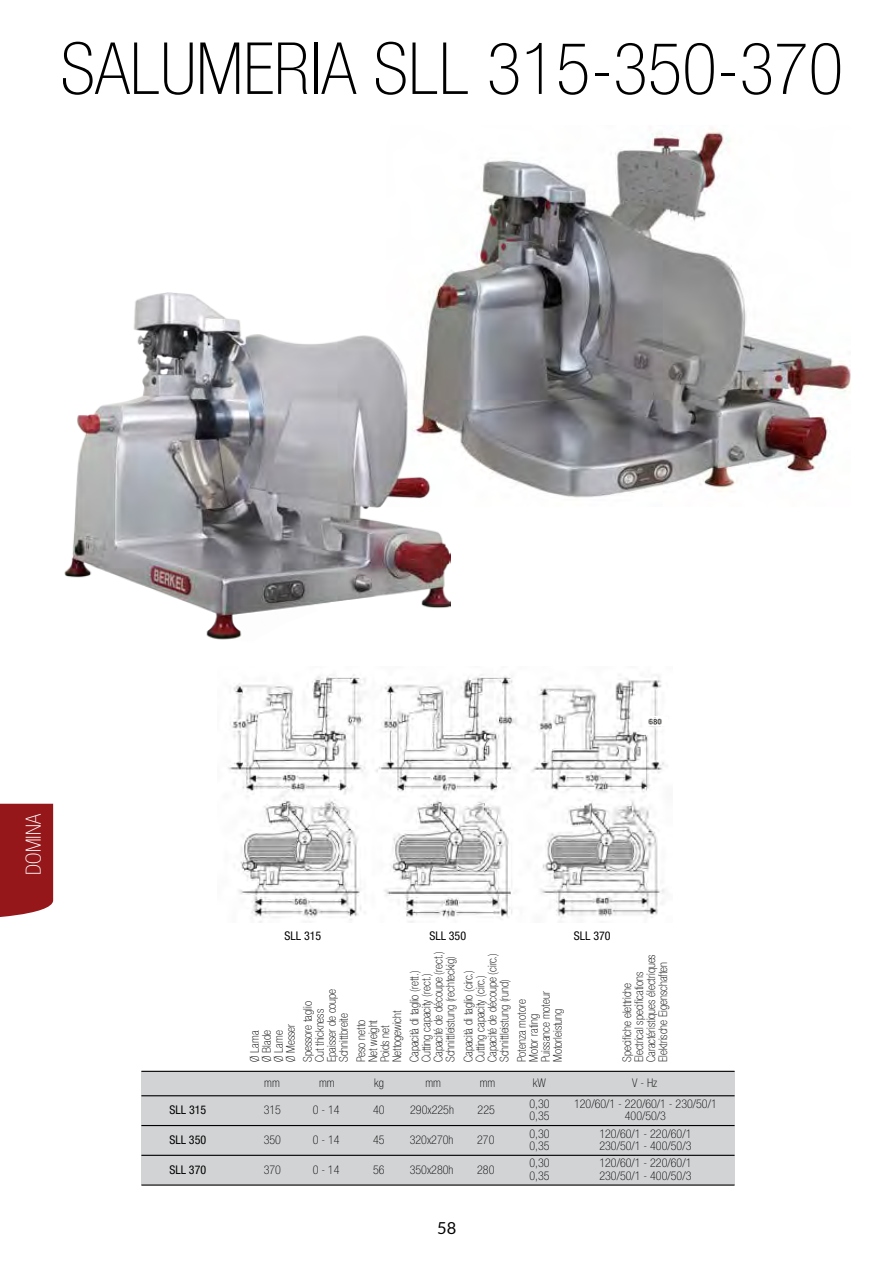
<style>
.page{position:relative;width:893px;height:1263px;background:#fff}
.page>*{position:absolute;margin:0;border:0;box-sizing:border-box;transform-origin:0 0}
.t1{font:100 condensed 72px "Helvetica Neue LT Std";color:#000}
.t2{font:100 condensed 21px "Helvetica Neue LT Std";color:#fff}
.t3{font:16.5px "Lato";color:#000}
.t4{font:100 condensed 12px/12px "Helvetica Neue LT Std";color:#000}
.t5{font:condensed 12px "Helvetica Neue LT Std";color:#000}
</style>
<div class="page">
<img style="left:435px;top:128px;width:416px;height:370px">
<img style="left:64px;top:293px;width:386px;height:347px">
<img style="left:228px;top:674px;width:439px;height:249px">
<div style="left:647px;top:716px;width:16px;height:10px;background:#fff"></div>
<img style="left:645px;top:718px;width:22px;height:7px">
<div style="left:141px;top:1071px;width:594px;height:113px;background:#d1d3d4"></div>
<hr style="left:141px;top:1071px;width:594px;height:1px;background:#000">
<hr style="left:141px;top:1095px;width:594px;height:1px;background:#000">
<hr style="left:141px;top:1125px;width:594px;height:1px;background:#000">
<hr style="left:141px;top:1155px;width:594px;height:1px;background:#000">
<hr style="left:141px;top:1184px;width:594px;height:1px;background:#000">
<div style="left:0;top:804px;width:53px;height:113px;background:#96171a"></div>
<h1 class="t1" style="left:60px;top:28px;width:784px">SALUMERIA SLL 315-350-370</h1>
<h2 class="t2" style="left:22px;top:874px;width:62px;rotate:-90deg">DOMINA</h2>
<p class="t5" style="left:169px;top:1103px;width:38px">SLL 315</p>
<p class="t5" style="left:169px;top:1133px;width:38px">SLL 350</p>
<p class="t5" style="left:169px;top:1162px;width:38px">SLL 370</p>
<p class="t5" style="left:285px;top:929px;width:38px">SLL 315</p>
<p class="t5" style="left:429px;top:929px;width:38px">SLL 350</p>
<p class="t5" style="left:574px;top:929px;width:38px">SLL 370</p>
<p class="t4" style="left:408px;top:1062px;width:112px;rotate:-90deg">Capacità di taglio (rett.)<br>Cutting capacity (rect.)<br>Capacité de découpe (rect.)<br>Schnittleistung (rechteckig)</p>
<p class="t4" style="left:425px;top:1077px;width:17px">mm</p>
<p class="t4" style="left:410px;top:1104px;width:45px">290x225h</p>
<p class="t4" style="left:410px;top:1134px;width:45px">320x270h</p>
<p class="t4" style="left:410px;top:1163px;width:45px">350x280h</p>
<p class="t4" style="left:462px;top:1062px;width:111px;rotate:-90deg">Capacità di taglio (circ.)<br>Cutting capacity (circ.)<br>Capacité de découpe (circ.)<br>Schnittleistung (rund)</p>
<p class="t4" style="left:480px;top:1077px;width:17px">mm</p>
<p class="t4" style="left:478px;top:1104px;width:19px">225</p>
<p class="t4" style="left:477px;top:1134px;width:19px">270</p>
<p class="t4" style="left:477px;top:1163px;width:19px">280</p>
<p class="t4" style="left:621px;top:1062px;width:109px;rotate:-90deg">Specifiche elettriche<br>Electrical specifications<br>Caractéristiques électriques<br>Elektrische Eigenschaften</p>
<p class="t4" style="left:574px;top:1073px;width:144px;line-height:20.5px;text-align:center">V - Hz<br>120/60/1 - 220/60/1 - 230/50/1</p>
<p class="t4" style="left:625px;top:1110px;width:43px">400/50/3</p>
<p class="t4" style="left:302px;top:1062px;width:75px;rotate:-90deg">Spessore taglio<br>Cut thickness<br>Epaisser de coupe<br>Schnittbreite</p>
<p class="t4" style="left:515px;top:1062px;width:72px;rotate:-90deg">Potenza motore<br>Motor rating<br>Puissance moteur<br>Motorleistung</p>
<p class="t4" style="left:529px;top:1073px;width:22px;line-height:20.5px">kW<br>0,30</p>
<p class="t4" style="left:529px;top:1110px;width:22px">0,35</p>
<p class="t4" style="left:355px;top:1062px;width:53px;rotate:-90deg">Peso netto<br>Net weight<br>Poids net<br>Nettogewicht</p>
<p class="t4" style="left:248px;top:1062px;width:40px;rotate:-90deg">Ø Lama<br>Ø Blade<br>Ø Lame<br>Ø Messer</p>
<p class="t4" style="left:374px;top:1077px;width:11px">kg</p>
<p class="t4" style="left:373px;top:1104px;width:13px">40</p>
<p class="t4" style="left:264px;top:1077px;width:17px">mm</p>
<p class="t4" style="left:264px;top:1104px;width:19px">315</p>
<p class="t4" style="left:319px;top:1077px;width:17px">mm</p>
<p class="t4" style="left:313px;top:1104px;width:28px">0 - 14</p>
<p class="t4" style="left:264px;top:1134px;width:19px">350</p>
<p class="t4" style="left:313px;top:1134px;width:28px">0 - 14</p>
<p class="t4" style="left:373px;top:1134px;width:13px">45</p>
<p class="t4" style="left:529px;top:1127px;width:22px;line-height:12.5px">0,30<br>0,35</p>
<p class="t4" style="left:599px;top:1127px;width:94px;line-height:12.5px">120/60/1 - 220/60/1<br>230/50/1 - 400/50/3</p>
<p class="t4" style="left:264px;top:1163px;width:19px">370</p>
<p class="t4" style="left:313px;top:1163px;width:28px">0 - 14</p>
<p class="t4" style="left:373px;top:1163px;width:13px">56</p>
<p class="t4" style="left:529px;top:1157px;width:22px;line-height:12.5px">0,30<br>0,35</p>
<p class="t4" style="left:599px;top:1157px;width:94px;line-height:12.5px">120/60/1 - 220/60/1<br>230/50/1 - 400/50/3</p>
<h3 class="t3" style="left:437px;top:1218px;width:21px">58</h3>
</div>
